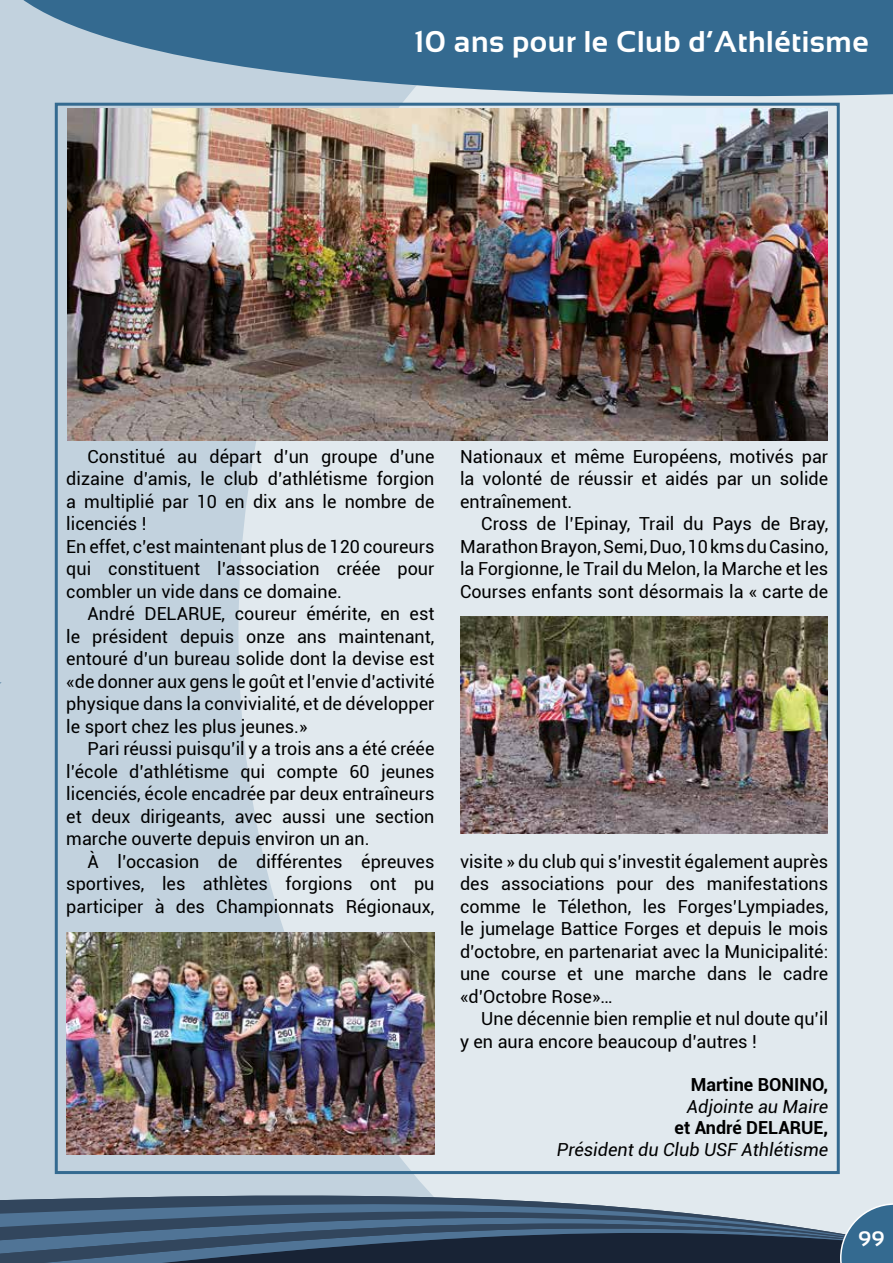
<style>
.page{position:relative;width:893px;height:1263px;background:#c2d2de}
.page>*{position:absolute;margin:0;border:0;box-sizing:border-box;transform-origin:0 0}
.t1{font:700 30px "Sansation";letter-spacing:.02em;color:#fff}
.t2{font:700 21px "Sansation";color:#fff}
.t3{font:18px/22.5px "Roboto";color:#000;text-align:justify}
.t4{font:italic 18px "Roboto";color:#000}
.t5{font:700 18px "Roboto";color:#000}
</style>
<div class="page">
<div style="left:238px;top:123px;width:655px;height:1030px;background:#e1e9ee"></div>
<svg style="left:23px;top:0;width:870px;height:123px;fill:#346a90"></svg>
<svg style="left:54px;top:1153px;width:814px;height:50px;fill:#e1e9ee"></svg>
<svg style="left:0;top:1180px;width:858px;height:23px"></svg>
<svg style="left:0;top:1203px;width:893px;height:60px;background:#425971"></svg>
<img style="left:460px;top:616px;width:368px;height:217px">
<img style="left:66px;top:932px;width:368px;height:223px">
<img style="left:67px;top:109px;width:760px;height:332px">
<h1 class="t1" style="left:414px;top:24px;width:456px">10 ans pour le Club d’Athlétisme</h1>
<p class="t3" style="left:66px;top:444px;width:370px;text-align:left;text-indent:21px">Constitué au départ d’un groupe d’une dizaine d’amis, le club d’athlétisme forgion a multiplié par 10 en dix ans le nombre de licenciés !<br>En effet, c’est maintenant plus de 120 coureurs qui constituent l’association créée pour combler un vide dans ce domaine.</p>
<p class="t3" style="left:66px;top:602px;width:370px;text-indent:21px">André DELARUE, coureur émérite, en est le président depuis onze ans maintenant, entouré d’un bureau solide dont la devise est «de donner aux gens le goût et l’envie d’activité physique dans la convivialité, et de développer le sport chez les plus jeunes.»</p>
<p class="t3" style="left:66px;top:737px;width:370px;text-indent:21px">Pari réussi puisqu’il y a trois ans a été créée l’école d’athlétisme qui compte 60 jeunes licenciés, école encadrée par deux entraîneurs et deux dirigeants, avec aussi une section marche ouverte depuis environ un an.</p>
<p class="t3" style="left:66px;top:849px;width:370px;text-indent:21px">À l’occasion de différentes épreuves sportives, les athlètes forgions ont pu participer à des Championnats Régionaux,</p>
<p class="t3" style="left:460px;top:444px;width:370px">Nationaux et même Européens, motivés par la volonté de réussir et aidés par un solide entraînement.</p>
<p class="t3" style="left:460px;top:512px;width:370px;text-indent:21px">Cross de l’Epinay, Trail du Pays de Bray, Marathon Brayon, Semi, Duo, 10 kms du Casino, la Forgionne, le Trail du Melon, la Marche et les Courses enfants sont désormais la « carte de</p>
<p class="t3" style="left:460px;top:849px;width:370px">visite » du club qui s’investit également auprès des associations pour des manifestations comme le Télethon, les Forges’Lympiades, le jumelage Battice Forges et depuis le mois d’octobre, en partenariat avec la Municipalité: une course et une marche dans le cadre «d’Octobre Rose»…</p>
<p class="t3" style="left:460px;top:1007px;width:370px;text-indent:21px">Une décennie bien remplie et nul doute qu’il y en aura encore beaucoup d’autres !</p>
<p class="t5" style="left:691px;top:1072px;width:139px">Martine BONINO,</p>
<p class="t4" style="left:687px;top:1094px;width:143px">Adjointe au Maire</p>
<p class="t5" style="left:675px;top:1115px;width:155px">et André DELARUE,</p>
<p class="t4" style="left:557px;top:1137px;width:273px">Président du Club USF Athlétisme</p>
<p class="t2" style="left:858px;top:1227px;width:28px">99</p>
</div>
